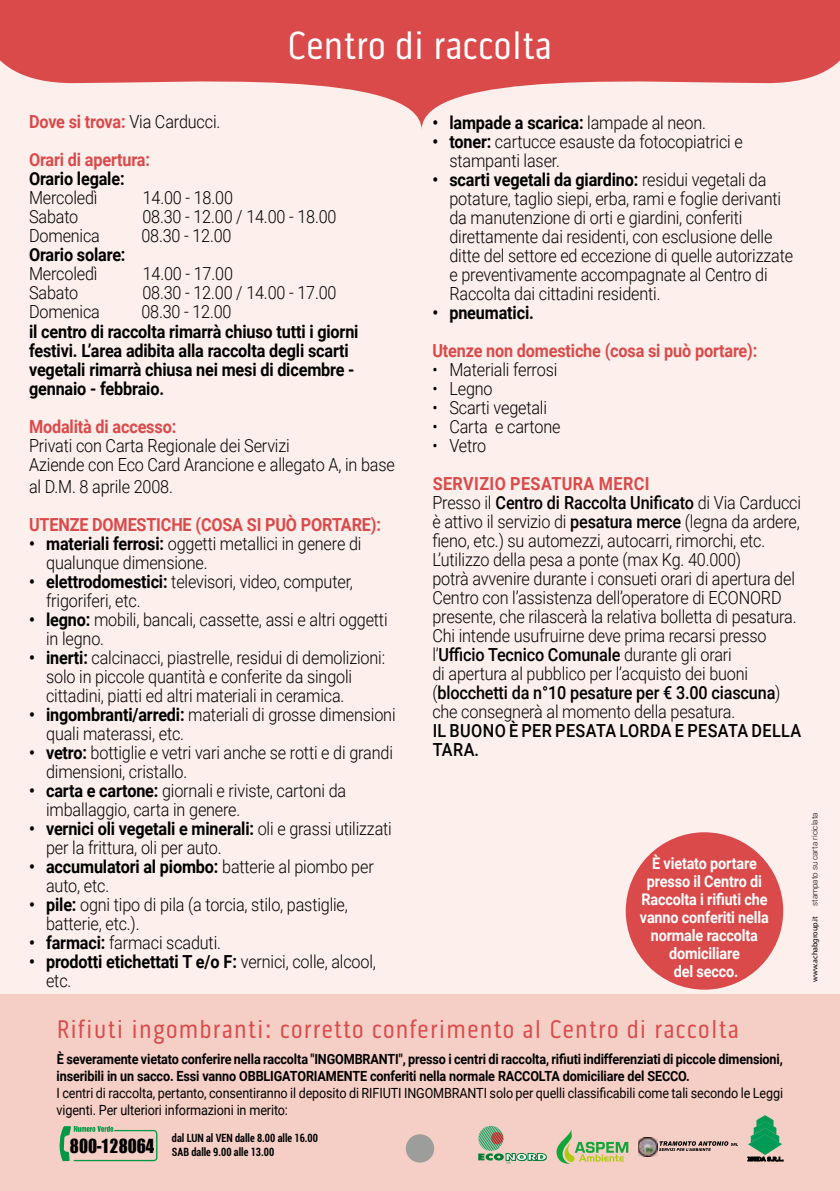
<style>
.page{position:relative;width:840px;height:1191px;background:#fff}
.page>*{position:absolute;margin:0;border:0;box-sizing:border-box;transform-origin:0 0}
.t1{font:40px "Pill Gothic 300 mg";letter-spacing:.01em;color:#fff}
.t2{font:26px "Pill Gothic 300 mg";letter-spacing:.05em;color:#db4a4a}
.t3{font:300 18px/19px "Roboto";letter-spacing:-.01em;color:#000;scale:.9 1}
.t4{font:700 18px/19px "Roboto";letter-spacing:-.01em;color:#000;scale:.9 1}
.t5{font:700 18px/38px "Roboto";letter-spacing:-.01em;color:#db4a4a;scale:.9 1}
.t6{font:500 18px/19px "Roboto";letter-spacing:.025em;color:#000;scale:.9 1}
.t7{font:17.8px "Impact";color:#000;scale:.94 1}
.t8{font:700 16px/18px "Roboto";letter-spacing:-.01em;color:#fff;text-align:center;scale:.9 1}
.t9{font:700 14px/16.8px "Roboto";letter-spacing:-.01em;color:#000;scale:.9 1}
.t10{font:14px/16.8px "Roboto";letter-spacing:-.01em;color:#000;scale:.9 1}
.t11{font:700 condensed 12px/14px "Roboto";color:#000;scale:.88 1}
.t12{font:300 8px "Roboto";color:#000}
.t13{font:8px "Myriad Pro";color:#000}
.s1{font-weight:300;color:#000}
.s2{font-weight:700}
.s3{font-weight:300}
.s4{font-weight:700;color:#db4a4a}
.s5{font-weight:500}
</style>
<div class="page">
<div style="left:0;top:10px;width:839px;height:1181px;background:#fcefec"></div>
<svg style="left:0;top:0;width:839px;height:129px;fill:#db4a4a"></svg>
<div style="left:625px;top:832px;width:157px;height:157px;background:#db4a4a;border-radius:50%"></div>
<div style="left:0;top:994px;width:839px;height:197px;background:#f5cfc6"></div>
<svg style="left:59px;top:1126px;width:98px;height:35px"></svg>
<svg style="left:478px;top:1125px;width:68px;height:38px"></svg>
<svg style="left:659px;top:1141px;width:78px;height:10px"></svg>
<img style="left:638px;top:1137px;width:19px;height:19px">
<svg style="left:556px;top:1130px;width:72px;height:33px"></svg>
<svg style="left:747px;top:1115px;width:35px;height:46px"></svg>
<div style="left:405px;top:1134px;width:29px;height:28px;background:#9d9d9c;border-radius:50%"></div>
<h1 class="t1" style="left:288px;top:23px;width:265px">Centro di raccolta</h1>
<p class="t5" style="left:29px;top:102px;width:214px">Dove si trova: <span class="s1">Via Carducci.<br></span>Orari di apertura:</p>
<p class="t4" style="left:29px;top:169px;width:108px">Orario legale:</p>
<p class="t3" style="left:29px;top:188px;width:78px">Mercoledì</p>
<p class="t3" style="left:143px;top:188px;width:102px">14.00 - 18.00</p>
<p class="t3" style="left:29px;top:207px;width:56px">Sabato</p>
<p class="t3" style="left:142px;top:207px;width:217px">08.30 - 12.00 / 14.00 - 18.00</p>
<p class="t3" style="left:29px;top:226px;width:80px">Domenica</p>
<p class="t3" style="left:141px;top:226px;width:102px">08.30 - 12.00</p>
<p class="t4" style="left:29px;top:245px;width:109px">Orario solare:</p>
<p class="t3" style="left:29px;top:264px;width:78px">Mercoledì</p>
<p class="t3" style="left:143px;top:264px;width:102px">14.00 - 17.00</p>
<p class="t3" style="left:29px;top:283px;width:56px">Sabato</p>
<p class="t3" style="left:142px;top:283px;width:217px">08.30 - 12.00 / 14.00 - 17.00</p>
<p class="t3" style="left:29px;top:302px;width:80px">Domenica</p>
<p class="t3" style="left:141px;top:302px;width:102px">08.30 - 12.00</p>
<p class="t4" style="left:29px;top:321px;width:367px">il centro di raccolta rimarrà chiuso tutti i giorni festivi. L’area adibita alla raccolta degli scarti vegetali rimarrà chiusa nei mesi di dicembre - gennaio - febbraio.</p>
<p class="t5" style="left:29px;top:406px;width:165px">Modalità di accesso:</p>
<p class="t3" style="left:29px;top:435px;width:408px">Privati con Carta Regionale dei Servizi<br>Aziende con Eco Card Arancione e allegato A, in base</p>
<p class="t3" style="left:29px;top:476px;width:161px">al D.M. 8 aprile 2008.</p>
<p class="t5" style="left:29px;top:504px;width:392px">UTENZE DOMESTICHE (COSA SI PUÒ PORTARE):</p>
<p class="t3" style="left:46px;top:533px;width:352px;text-indent:-17px"><span class="s2">• materiali ferrosi:</span> oggetti metallici in genere di qualunque dimensione.</p>
<p class="t3" style="left:46px;top:571px;width:342px;text-indent:-17px"><span class="s2">• elettrodomestici:</span> televisori, video, computer, frigoriferi, etc.</p>
<p class="t3" style="left:46px;top:609px;width:381px;text-indent:-17px"><span class="s2">• legno:</span> mobili, bancali, cassette, assi e altri oggetti in legno.</p>
<p class="t3" style="left:46px;top:647px;width:378px;text-indent:-17px"><span class="s2">• inerti:</span> calcinacci, piastrelle, residui di demolizioni: solo in piccole quantità e conferite da singoli cittadini, piatti ed altri materiali in ceramica.</p>
<p class="t3" style="left:46px;top:704px;width:389px;text-indent:-17px"><span class="s2">• ingombranti/arredi:</span> materiali di grosse dimensioni quali materassi, etc.</p>
<p class="t3" style="left:46px;top:742px;width:386px;text-indent:-17px"><span class="s2">• vetro:</span> bottiglie e vetri vari anche se rotti e di grandi dimensioni, cristallo.</p>
<p class="t3" style="left:46px;top:780px;width:335px;text-indent:-17px"><span class="s2">• carta e cartone:</span> giornali e riviste, cartoni da imballaggio, carta in genere.</p>
<p class="t3" style="left:46px;top:818px;width:385px;text-indent:-17px"><span class="s2">• vernici oli vegetali e minerali:</span> oli e grassi utilizzati per la frittura, oli per auto.</p>
<p class="t3" style="left:46px;top:856px;width:365px;text-indent:-17px"><span class="s2">• accumulatori al piombo:</span> batterie al piombo per auto, etc.</p>
<p class="t3" style="left:46px;top:894px;width:337px;text-indent:-17px"><span class="s2">• pile:</span> ogni tipo di pila (a torcia, stilo, pastiglie, batterie, etc.).</p>
<p class="t3" style="left:29px;top:932px;width:215px"><span class="s2">• farmaci:</span> farmaci scaduti.</p>
<p class="t4" style="left:46px;top:951px;width:368px;text-indent:-17px">• prodotti etichettati T e/o F: <span class="s3">vernici, colle, alcool, etc.</span></p>
<p class="t4" style="left:432px;top:112px;width:305px">• lampade a scarica: <span class="s3">lampade al neon.</span></p>
<p class="t3" style="left:449px;top:131px;width:327px;text-indent:-17px"><span class="s2">• toner:</span> cartucce esauste da fotocopiatrici e stampanti laser.</p>
<p class="t3" style="left:449px;top:169px;width:383px;text-indent:-17px"><span class="s2">• scarti vegetali da giardino:</span> residui vegetali da potature, taglio siepi, erba, rami e foglie derivanti da manutenzione di orti e giardini, conferiti direttamente dai residenti, con esclusione delle ditte del settore ed eccezione di quelle autorizzate e preventivamente accompagnate al Centro di Raccolta dai cittadini residenti.</p>
<p class="t4" style="left:432px;top:302px;width:114px">• pneumatici.</p>
<p class="t5" style="left:432px;top:331px;width:362px">Utenze non domestiche (cosa si può portare):</p>
<p class="t3" style="left:432px;top:359px;width:140px">• Materiali ferrosi</p>
<p class="t3" style="left:432px;top:378px;width:68px">• Legno</p>
<p class="t3" style="left:432px;top:397px;width:129px">• Scarti vegetali</p>
<p class="t3" style="left:432px;top:416px;width:144px">• Carta e cartone</p>
<p class="t3" style="left:432px;top:435px;width:61px">• Vetro</p>
<p class="t3" style="left:432px;top:473px;width:411px"><span class="s4">SERVIZIO PESATURA MERCI<br></span>Presso il <span class="s5">Centro di Raccolta Unificato</span> di Via Carducci è attivo il servizio di <span class="s5">pesatura merce</span> (legna da ardere, fieno, etc.) su automezzi, autocarri, rimorchi, etc.<br>L’utilizzo della pesa a ponte (max Kg. 40.000)<br>potrà avvenire durante i consueti orari di apertura del Centro con l’assistenza dell’operatore di ECONORD presente, che rilascerà la relativa bolletta di pesatura.<br>Chi intende usufruirne deve prima recarsi presso l’<span class="s5">Ufficio Tecnico Comunale</span> durante gli orari<br>di apertura al pubblico per l’acquisto dei buoni (<span class="s5">blocchetti da n°10 pesature per € 3.00 ciascuna</span>) che consegnerà al momento della pesatura.</p>
<p class="t6" style="left:432px;top:720px;width:411px">IL BUONO È PER PESATA LORDA E PESATA DELLA<br>TARA.</p>
<p class="t8" style="left:639px;top:853px;width:145px">È vietato portare presso il Centro di<br>Raccolta i rifiuti che vanno conferiti nella normale raccolta domiciliare<br>del secco.</p>
<p class="t12" style="left:808px;top:906px;width:95px;rotate:-90deg">stampato su carta riciclata</p>
<p class="t13" style="left:809px;top:982px;width:67px;rotate:-90deg">www.achabgroup.it</p>
<h2 class="t2" style="left:57px;top:1013px;width:683px">Rifiuti ingombranti: corretto conferimento al Centro di raccolta</h2>
<p class="t9" style="left:56px;top:1050px;width:808px">È severamente vietato conferire nella raccolta "INGOMBRANTI", presso i centri di raccolta, rifiuti indifferenziati di piccole dimensioni, inseribili in un sacco. Essi vanno OBBLIGATORIAMENTE conferiti nella normale RACCOLTA domiciliare del SECCO.</p>
<p class="t10" style="left:56px;top:1083px;width:808px">I centri di raccolta, pertanto, consentiranno il deposito di RIFIUTI INGOMBRANTI solo per quelli classificabili come tali secondo le Leggi vigenti. Per ulteriori informazioni in merito:</p>
<p class="t7" style="left:70px;top:1132px;width:91px">800-128064</p>
<p class="t11" style="left:172px;top:1131px;width:167px">dal LUN al VEN dalle 8.00 alle 16.00<br>SAB dalle 9.00 alle 13.00</p>
</div>
